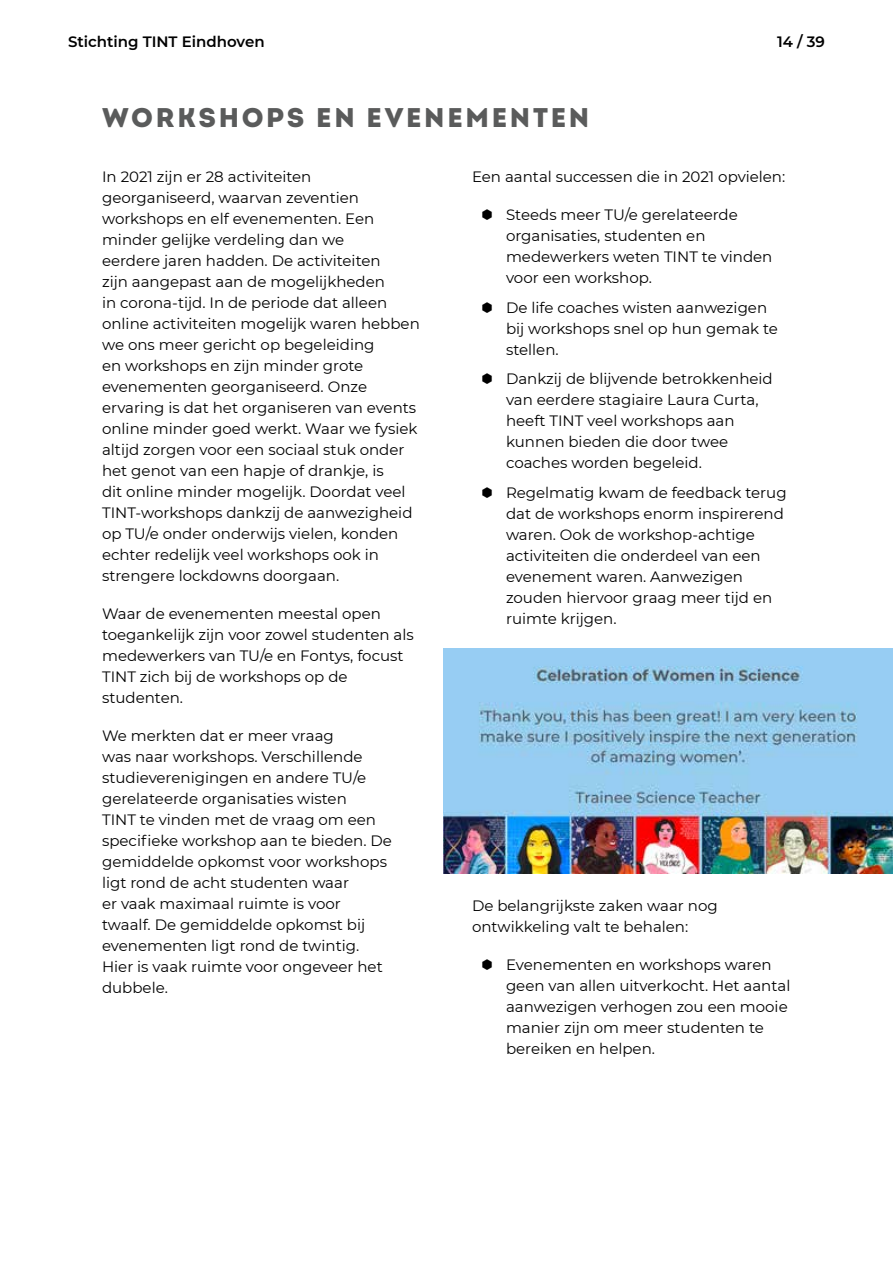
<style>
.page{position:relative;width:893px;height:1263px;background:#fff}
.page>*{position:absolute;margin:0;border:0;box-sizing:border-box;transform-origin:0 0}
.t1{font:27px "Intro Demo Black CAPS";letter-spacing:.1em;color:#5a5b5b}
.t2{font:15px/21px "Montserrat";color:#000}
.t3{font:600 15px "Montserrat";color:#000}
</style>
<div class="page">
<img style="left:443px;top:648px;width:450px;height:225px">
<p class="t3" style="left:68px;top:31px;width:198px">Stichting TINT Eindhoven</p>
<p class="t3" style="left:777px;top:31px;width:49px">14 / 39</p>
<h1 class="t1" style="left:102px;top:101px;width:489px">WORKSHOPS EN EVENEMENTEN</h1>
<p class="t2" style="left:102px;top:166px;width:319px">In 2021 zijn er 28 activiteiten georganiseerd, waarvan zeventien workshops en elf evenementen. Een minder gelijke verdeling dan we<br>eerdere jaren hadden. De activiteiten<br>zijn aangepast aan de mogelijkheden<br>in corona-tijd. In de periode dat alleen online activiteiten mogelijk waren hebben we ons meer gericht op begeleiding<br>en workshops en zijn minder grote evenementen georganiseerd. Onze ervaring is dat het organiseren van events online minder goed werkt. Waar we fysiek altijd zorgen voor een sociaal stuk onder het genot van een hapje of drankje, is<br>dit online minder mogelijk. Doordat veel TINT-workshops dankzij de aanwezigheid op TU/e onder onderwijs vielen, konden echter redelijk veel workshops ook in strengere lockdowns doorgaan.</p>
<p class="t2" style="left:102px;top:603px;width:313px">Waar de evenementen meestal open toegankelijk zijn voor zowel studenten als medewerkers van TU/e en Fontys, focust<br>TINT zich bij de workshops op de studenten.</p>
<p class="t2" style="left:102px;top:725px;width:291px">We merkten dat er meer vraag<br>was naar workshops. Verschillende studieverenigingen en andere TU/e gerelateerde organisaties wisten<br>TINT te vinden met de vraag om een specifieke workshop aan te bieden. De gemiddelde opkomst voor workshops ligt rond de acht studenten waar<br>er vaak maximaal ruimte is voor twaalf. De gemiddelde opkomst bij evenementen ligt rond de twintig.<br>Hier is vaak ruimte voor ongeveer het dubbele.</p>
<p class="t2" style="left:472px;top:166px;width:315px">Een aantal successen die in 2021 opvielen:</p>
<p class="t2" style="left:506px;top:204px;width:268px">Steeds meer TU/e gerelateerde organisaties, studenten en medewerkers weten TINT te vinden voor een workshop.</p>
<p class="t2" style="left:506px;top:296px;width:273px">De life coaches wisten aanwezigen bij workshops snel op hun gemak te stellen.</p>
<p class="t2" style="left:506px;top:368px;width:268px">Dankzij de blijvende betrokkenheid van eerdere stagiaire Laura Curta, heeft TINT veel workshops aan kunnen bieden die door twee coaches worden begeleid.</p>
<p class="t2" style="left:506px;top:481px;width:282px">Regelmatig kwam de feedback terug dat de workshops enorm inspirerend waren. Ook de workshop-achtige activiteiten die onderdeel van een evenement waren. Aanwezigen zouden hiervoor graag meer tijd en ruimte krijgen.</p>
<p class="t2" style="left:472px;top:894px;width:247px">De belangrijkste zaken waar nog ontwikkeling valt te behalen:</p>
<p class="t2" style="left:506px;top:953px;width:286px">Evenementen en workshops waren geen van allen uitverkocht. Het aantal aanwezigen verhogen zou een mooie manier zijn om meer studenten te bereiken en helpen.</p>
</div>
